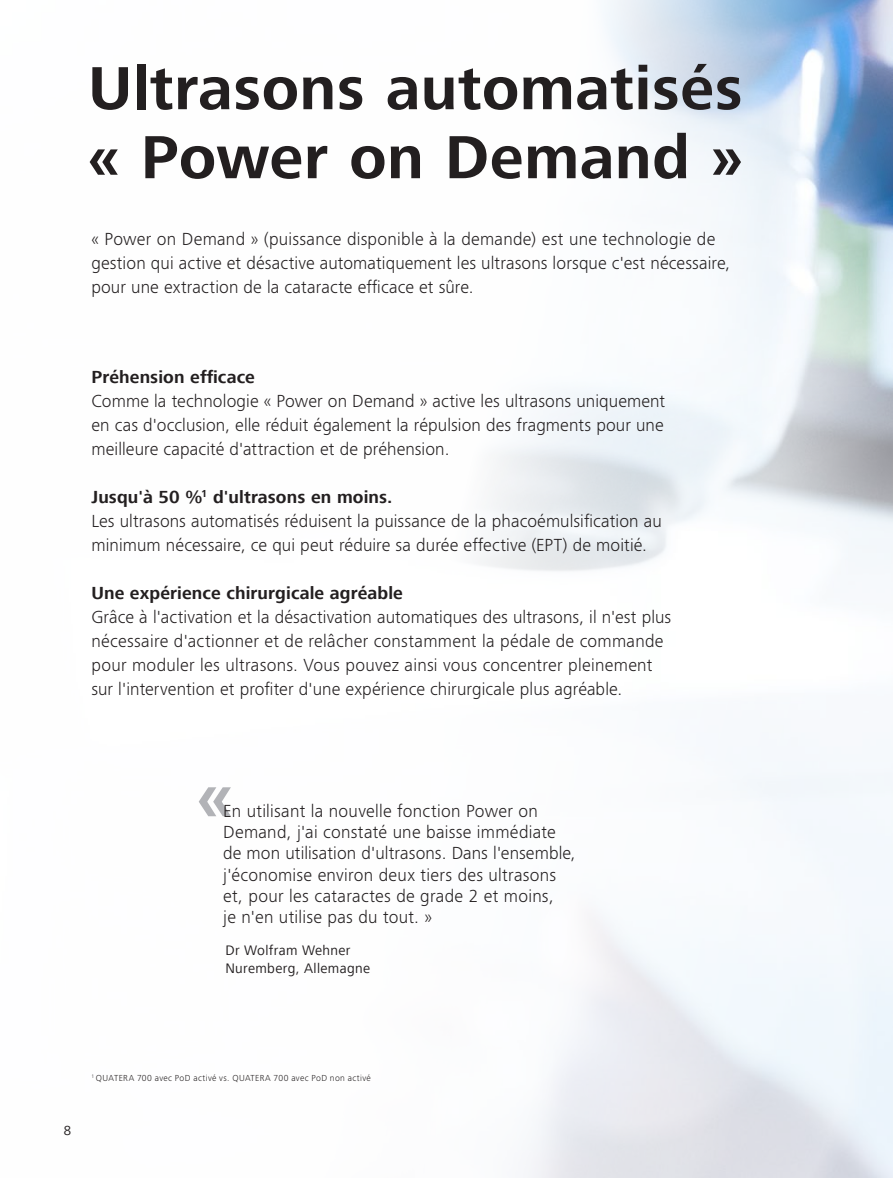
<style>
.page{position:relative;width:893px;height:1178px;background:#fff}
.page>*{position:absolute;margin:0;border:0;box-sizing:border-box;transform-origin:0 0}
.t1{font:700 72px "ZEISS Frutiger Next W1 G";color:#b2b3b7}
.t2{font:700 63px/69px "ZEISS Frutiger Next W1 G";letter-spacing:.005em;color:#231f20}
.t3{font:300 18px/24px "ZEISS Frutiger Next W1 G";letter-spacing:.01em;color:#231f20}
.t4{font:700 18px "ZEISS Frutiger Next W1 G";letter-spacing:.005em;color:#231f20}
.t5{font:14.1px/18.6px "ZEISS Frutiger Next W1 G";letter-spacing:.025em;color:#231f20}
.t6{font:13.5px "ZEISS Frutiger Next W1 G";color:#231f20}
.t7{font:300 9px "ZEISS Frutiger Next W1 G";letter-spacing:.045em;color:#231f20}
.s1{font-weight:700}
</style>
<div class="page">
<svg style="left:479px;top:0;width:414px;height:1178px;fill:#f6f9fc"></svg>
<h2 class="t2" style="left:88px;top:56px;width:656px">Ultrasons automatisés « Power on Demand »</h2>
<p class="t3" style="left:91px;top:226px;width:640px">« Power on Demand » (puissance disponible à la demande) est une technologie de gestion qui active et désactive automatiquement les ultrasons lorsque c'est nécessaire, pour une extraction de la cataracte efficace et sûre.</p>
<p class="t4" style="left:91px;top:367px;width:165px">Préhension efficace</p>
<p class="t3" style="left:91px;top:388px;width:575px;text-align:justify">Comme la technologie « Power on Demand » active les ultrasons uniquement en cas d'occlusion, elle réduit également la répulsion des fragments pour une meilleure capacité d'attraction et de préhension.</p>
<p class="t3" style="left:91px;top:484px;width:572px"><span class="s1">Jusqu'à 50 %</span><sup>1</sup> <span class="s1">d'ultrasons en moins.<br></span>Les ultrasons automatisés réduisent la puissance de la phacoémulsification au minimum nécessaire, ce qui peut réduire sa durée effective (EPT) de moitié.</p>
<p class="t4" style="left:91px;top:583px;width:313px">Une expérience chirurgicale agréable</p>
<p class="t3" style="left:91px;top:604px;width:581px">Grâce à l'activation et la désactivation automatiques des ultrasons, il n'est plus nécessaire d'actionner et de relâcher constamment la pédale de commande pour moduler les ultrasons. Vous pouvez ainsi vous concentrer pleinement sur l'intervention et profiter d'une expérience chirurgicale plus agréable.</p>
<h1 class="t1" style="left:197px;top:755px;width:37px">«</h1>
<p class="t3" style="left:223px;top:799px;width:354px;line-height:21.1px">En utilisant la nouvelle fonction Power on Demand, j'ai constaté une baisse immédiate de mon utilisation d'ultrasons. Dans l'ensemble, j'économise environ deux tiers des ultrasons et, pour les cataractes de grade 2 et moins,<br>je n'en utilise pas du tout. »</p>
<p class="t5" style="left:225px;top:941px;width:146px">Dr Wolfram Wehner<br>Nuremberg, Allemagne</p>
<p class="t6" style="left:64px;top:1123px;width:9px">8</p>
<p class="t7" style="left:91px;top:1072px;width:281px"><sup>1</sup> QUATERA 700 avec PoD activé vs. QUATERA 700 avec PoD non activé</p>
</div>
